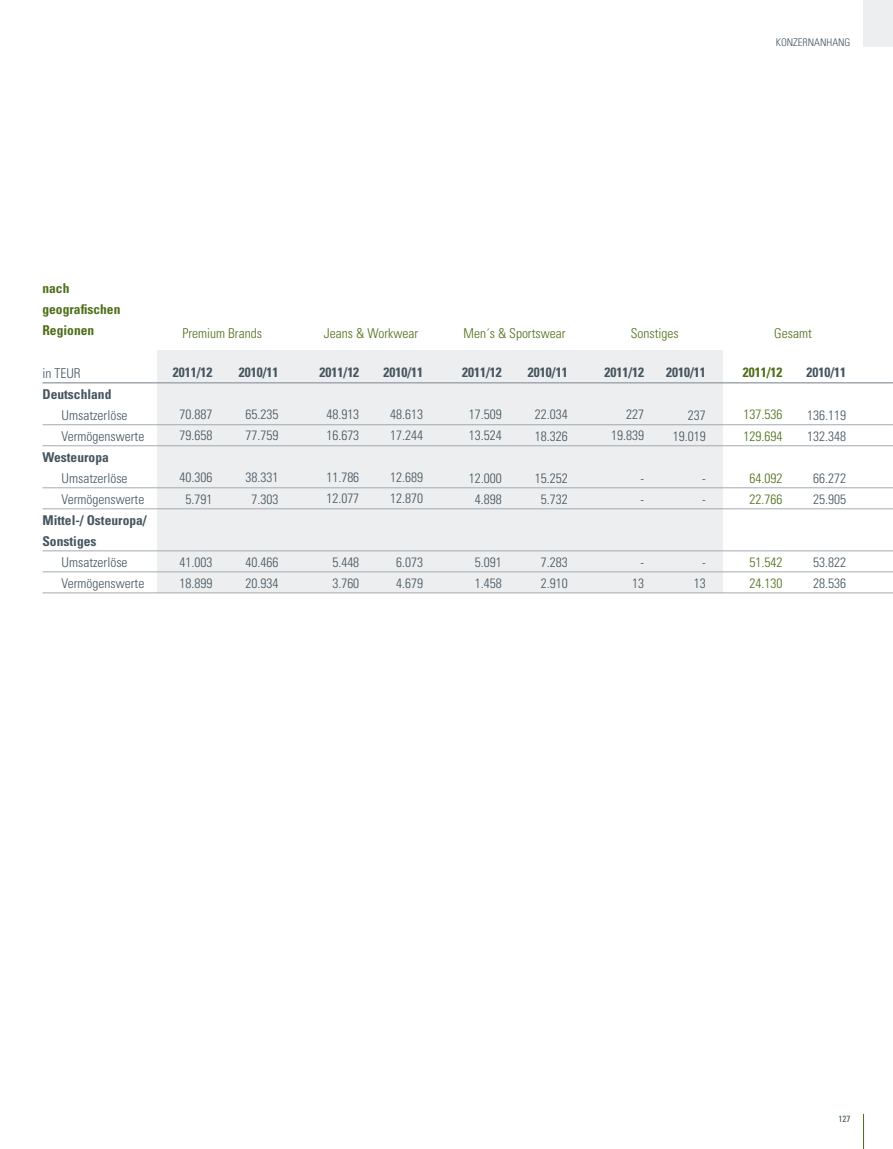
<style>
.page{position:relative;width:893px;height:1149px;background:#fff}
.page>*{position:absolute;margin:0;border:0;box-sizing:border-box;transform-origin:0 0}
.t1{font:300 condensed 13.5px/21px "Univers";color:#455560}
.t2{font:700 condensed 13.5px/21px "Univers";color:#455560}
.t3{font:300 condensed 13.5px/21px "Univers";color:#4f6f19}
.t4{font:700 condensed 13.5px/21px "Univers";color:#4f6f19}
.t5{font:300 condensed 10.5px "Univers";color:#455560}
.t6{font:condensed 9px "Univers";color:#455560}
</style>
<div class="page">
<hr style="left:863px;top:1113px;width:1px;height:35px;background:#4f6f19">
<div style="left:863px;top:0;width:30px;height:47px;background:#eceeef"></div>
<div style="left:157px;top:350px;width:566px;height:243px;background:#eceeef"></div>
<hr style="left:43px;top:382px;width:850px;height:1px;background:#a2aaaf">
<hr style="left:43px;top:424px;width:850px;height:1px;background:#a2aaaf">
<hr style="left:43px;top:445px;width:850px;height:1px;background:#a2aaaf">
<hr style="left:43px;top:487px;width:850px;height:1px;background:#a2aaaf">
<hr style="left:43px;top:508px;width:850px;height:1px;background:#a2aaaf">
<hr style="left:43px;top:550px;width:850px;height:1px;background:#a2aaaf">
<hr style="left:43px;top:571px;width:850px;height:1px;background:#a2aaaf">
<hr style="left:43px;top:592px;width:850px;height:1px;background:#a2aaaf">
<p class="t5" style="left:776px;top:36px;width:18px">Konzernan</p>
<p class="t5" style="left:826px;top:36px;width:13px">hang</p>
<p class="t4" style="left:42px;top:278px;width:79px">nach geografischen<br>Regionen</p>
<p class="t1" style="left:42px;top:362px;width:40px">in TEUR</p>
<p class="t2" style="left:42px;top:383px;width:70px">Deutschland</p>
<p class="t1" style="left:62px;top:404px;width:84px">Umsatzerlöse<br>Vermögenswerte</p>
<p class="t2" style="left:42px;top:446px;width:68px">Westeuropa</p>
<p class="t1" style="left:62px;top:467px;width:84px">Umsatzerlöse<br>Vermögenswerte</p>
<p class="t2" style="left:42px;top:509px;width:106px">Mittel-/ Osteuropa/<br>Sonstiges</p>
<p class="t1" style="left:62px;top:551px;width:84px">Umsatzerlöse<br>Vermögenswerte</p>
<p class="t3" style="left:182px;top:322px;width:81px">Premium Brands</p>
<p class="t3" style="left:324px;top:322px;width:96px">Jeans &amp; Workwear</p>
<p class="t2" style="left:320px;top:362px;width:41px">2011/12</p>
<p class="t1" style="left:326px;top:404px;width:34px">48.913<br>16.673</p>
<p class="t1" style="left:326px;top:467px;width:34px">11.786<br>12.077</p>
<p class="t2" style="left:383px;top:362px;width:41px">2010/11</p>
<p class="t1" style="left:390px;top:404px;width:34px">48.613<br>17.244</p>
<p class="t1" style="left:390px;top:467px;width:34px">12.689<br>12.870</p>
<p class="t2" style="left:173px;top:362px;width:41px">2011/12</p>
<p class="t1" style="left:180px;top:404px;width:34px">70.887<br>79.658</p>
<p class="t1" style="left:180px;top:467px;width:34px;text-align:center">40.306<br>5.791</p>
<p class="t2" style="left:239px;top:362px;width:41px">2010/11</p>
<p class="t1" style="left:246px;top:404px;width:34px">65.235<br>77.759</p>
<p class="t1" style="left:246px;top:467px;width:34px;text-align:center">38.331<br>7.303</p>
<p class="t1" style="left:180px;top:551px;width:34px">41.003<br>18.899</p>
<p class="t1" style="left:246px;top:551px;width:34px">40.466<br>20.934</p>
<p class="t1" style="left:332px;top:551px;width:28px">5.448<br>3.760</p>
<p class="t1" style="left:396px;top:551px;width:28px">6.073<br>4.679</p>
<p class="t3" style="left:463px;top:322px;width:103px">Men´s &amp; Sportswear</p>
<p class="t3" style="left:631px;top:322px;width:49px">Sonstiges</p>
<p class="t3" style="left:774px;top:322px;width:39px">Gesamt</p>
<p class="t2" style="left:462px;top:362px;width:41px">2011/12</p>
<p class="t1" style="left:469px;top:404px;width:34px">17.509<br>13.524</p>
<p class="t1" style="left:469px;top:467px;width:34px;text-align:center">12.000<br>4.898</p>
<p class="t1" style="left:475px;top:551px;width:28px">5.091<br>1.458</p>
<p class="t2" style="left:528px;top:362px;width:41px">2010/11</p>
<p class="t1" style="left:535px;top:404px;width:34px">22.034<br>18.326</p>
<p class="t1" style="left:535px;top:467px;width:34px;text-align:center">15.252<br>5.732</p>
<p class="t1" style="left:541px;top:551px;width:28px">7.283<br>2.910</p>
<p class="t2" style="left:604px;top:362px;width:41px">2011/12</p>
<p class="t1" style="left:611px;top:404px;width:34px;text-align:right">227<br>19.839</p>
<p class="t2" style="left:666px;top:362px;width:41px">2010/11</p>
<p class="t1" style="left:673px;top:404px;width:34px;text-align:right">237<br>19.019</p>
<p class="t1" style="left:632px;top:572px;width:13px">13</p>
<p class="t1" style="left:694px;top:572px;width:13px">13</p>
<p class="t4" style="left:743px;top:362px;width:41px">2011/12</p>
<p class="t3" style="left:743px;top:404px;width:40px">137.536<br>129.694</p>
<p class="t3" style="left:749px;top:467px;width:34px">64.092<br>22.766</p>
<p class="t3" style="left:749px;top:551px;width:34px">51.542<br>24.130</p>
<p class="t2" style="left:806px;top:362px;width:41px">2010/11</p>
<p class="t1" style="left:807px;top:404px;width:40px">136.119<br>132.348</p>
<p class="t1" style="left:813px;top:467px;width:34px">66.272<br>25.905</p>
<p class="t1" style="left:813px;top:551px;width:34px">53.822<br>28.536</p>
<p class="t6" style="left:838px;top:1112px;width:13px">127</p>
</div>
